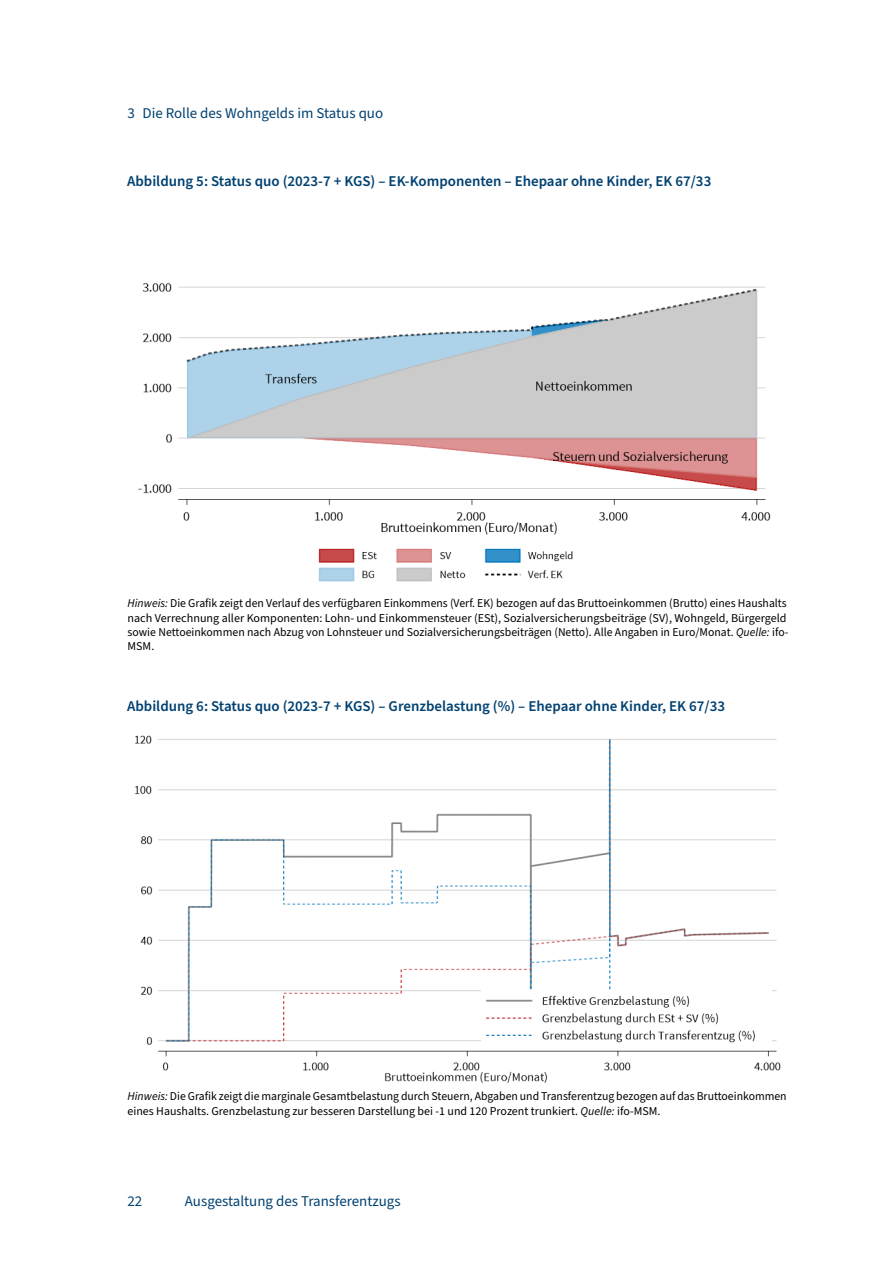
<style>
.page{position:relative;width:893px;height:1263px;background:#fff}
.page>*{position:absolute;margin:0;border:0;box-sizing:border-box;transform-origin:0 0}
.t1{font:600 15px "Source Sans Pro";color:#004171}
.t2{font:15px "Source Sans Pro";color:#004171}
.t3{font:12px/14.2px "Source Sans Pro";color:#000}
.s1{font-style:italic}
</style>
<div class="page">
<img style="left:138px;top:283px;width:633px;height:299px">
<img style="left:134px;top:735px;width:647px;height:349px">
<p class="t2" style="left:128px;top:108px;width:257px">3 Die Rolle des Wohngelds im Status quo</p>
<p class="t1" style="left:127px;top:175px;width:586px">Abbildung 5: Status quo (2023-7 + KGS) – EK-Komponenten – Ehepaar ohne Kinder, EK 67/33</p>
<p class="t3" style="left:128px;top:598px;width:662px"><span class="s1">Hinweis:</span> Die Grafik zeigt den Verlauf des verfügbaren Einkommens (Verf. EK) bezogen auf das Bruttoeinkommen (Brutto) eines Haushalts nach Verrechnung aller Komponenten: Lohn- und Einkommensteuer (ESt), Sozialversicherungsbeiträge (SV), Wohngeld, Bürgergeld sowie Nettoeinkommen nach Abzug von Lohnsteuer und Sozialversicherungsbeiträgen (Netto). Alle Angaben in Euro/Monat. <span class="s1">Quelle:</span> ifo-MSM.</p>
<p class="t1" style="left:127px;top:700px;width:599px">Abbildung 6: Status quo (2023-7 + KGS) – Grenzbelastung (%) – Ehepaar ohne Kinder, EK 67/33</p>
<p class="t3" style="left:128px;top:1090px;width:661px"><span class="s1">Hinweis:</span> Die Grafik zeigt die marginale Gesamtbelastung durch Steuern, Abgaben und Transferentzug bezogen auf das Bruttoeinkommen eines Haushalts. Grenzbelastung zur besseren Darstellung bei -1 und 120 Prozent trunkiert. <span class="s1">Quelle:</span> ifo-MSM.</p>
<p class="t2" style="left:128px;top:1196px;width:16px">22</p>
<p class="t2" style="left:185px;top:1196px;width:217px">Ausgestaltung des Transferentzugs</p>
</div>
